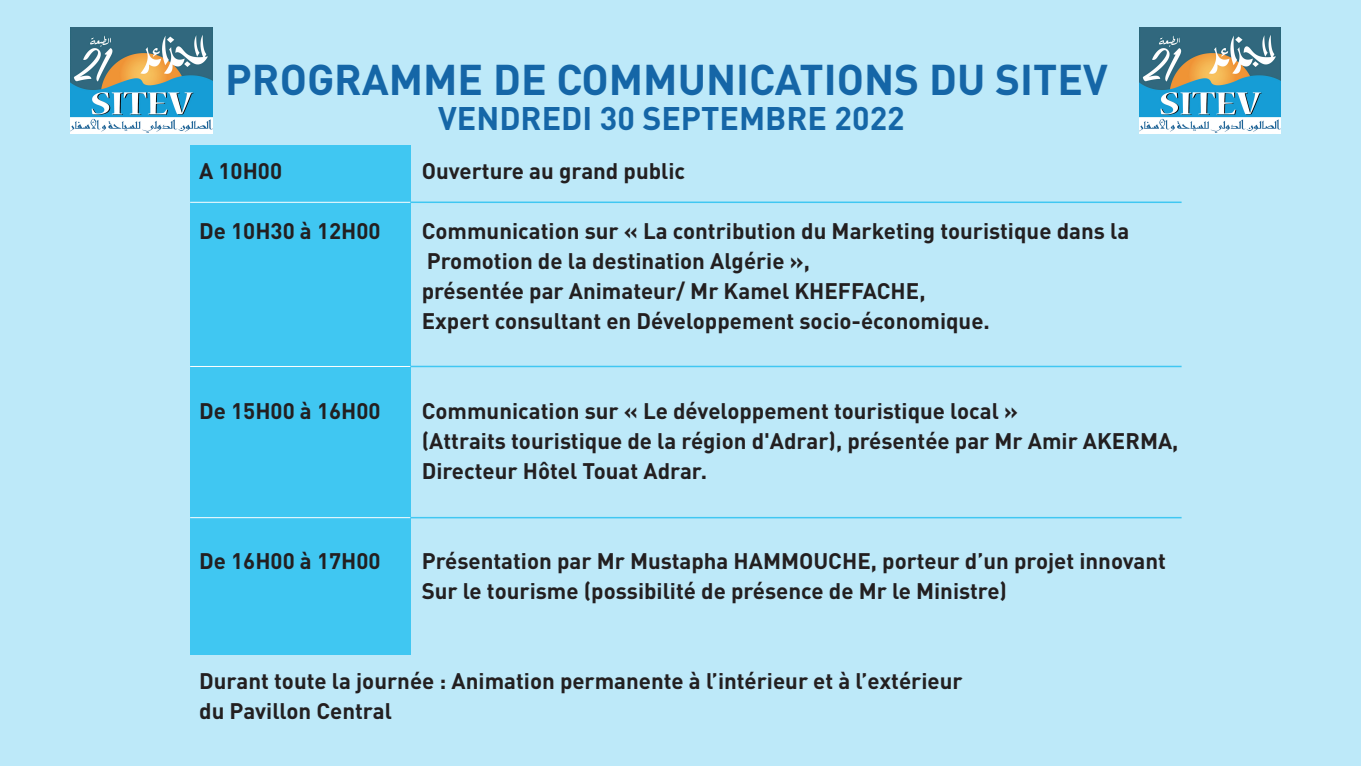
<style>
.page{position:relative;width:1361px;height:766px;background:#fff}
.page>*{position:absolute;margin:0;border:0;box-sizing:border-box;transform-origin:0 0}
.t1{font:700 42.45px "DINOT";color:#1566a7}
.t2{font:700 32.25px "DINOT";color:#1566a7}
.t3{font:700 22.27px/30px "DINOT";color:#231f20}
</style>
<div class="page">
<div style="left:0;top:0;width:1361px;height:765px;background:#bde9f9"></div>
<div style="left:190px;top:145px;width:220px;height:509px;background:#40c7f2"></div>
<hr style="left:410px;top:201px;width:771px;height:2px;background:#40c7f2">
<hr style="left:410px;top:365px;width:771px;height:2px;background:#40c7f2">
<hr style="left:410px;top:516px;width:771px;height:2px;background:#40c7f2">
<hr style="left:190px;top:202px;width:220px;height:1px;background:#fff">
<hr style="left:190px;top:366px;width:220px;height:1px;background:#fff">
<hr style="left:190px;top:517px;width:220px;height:1px;background:#fff">
<img style="left:71px;top:27px;width:141px;height:107px">
<img style="left:1139px;top:27px;width:141px;height:107px">
<h1 class="t1" style="left:225px;top:52px;width:884px">PROGRAMME DE COMMUNICATIONS DU SITEV</h1>
<h2 class="t2" style="left:438px;top:97px;width:468px">VENDREDI 30 SEPTEMBRE 2022</h2>
<p class="t3" style="left:199px;top:155px;width:84px">A 10H00</p>
<p class="t3" style="left:422px;top:155px;width:265px">Ouverture au grand public</p>
<p class="t3" style="left:199px;top:215px;width:183px">De 10H30 à 12H00</p>
<p class="t3" style="left:422px;top:215px;width:709px">Communication sur « La contribution du Marketing touristique dans la Promotion de la destination Algérie »,<br>présentée par Animateur/ Mr Kamel KHEFFACHE,<br>Expert consultant en Développement socio-économique.</p>
<p class="t3" style="left:199px;top:395px;width:183px">De 15H00 à 16H00</p>
<p class="t3" style="left:422px;top:395px;width:758px">Communication sur « Le développement touristique local »<br>(Attraits touristique de la région d'Adrar), présentée par Mr Amir AKERMA,<br>Directeur Hôtel Touat Adrar.</p>
<p class="t3" style="left:199px;top:545px;width:183px">De 16H00 à 17H00</p>
<p class="t3" style="left:422px;top:545px;width:746px">Présentation par Mr Mustapha HAMMOUCHE, porteur d’un projet innovant<br>Sur le tourisme (possibilité de présence de Mr le Ministre)</p>
<p class="t3" style="left:199px;top:665px;width:765px">Durant toute la journée : Animation permanente à l’intérieur et à l’extérieur du Pavillon Central</p>
</div>
